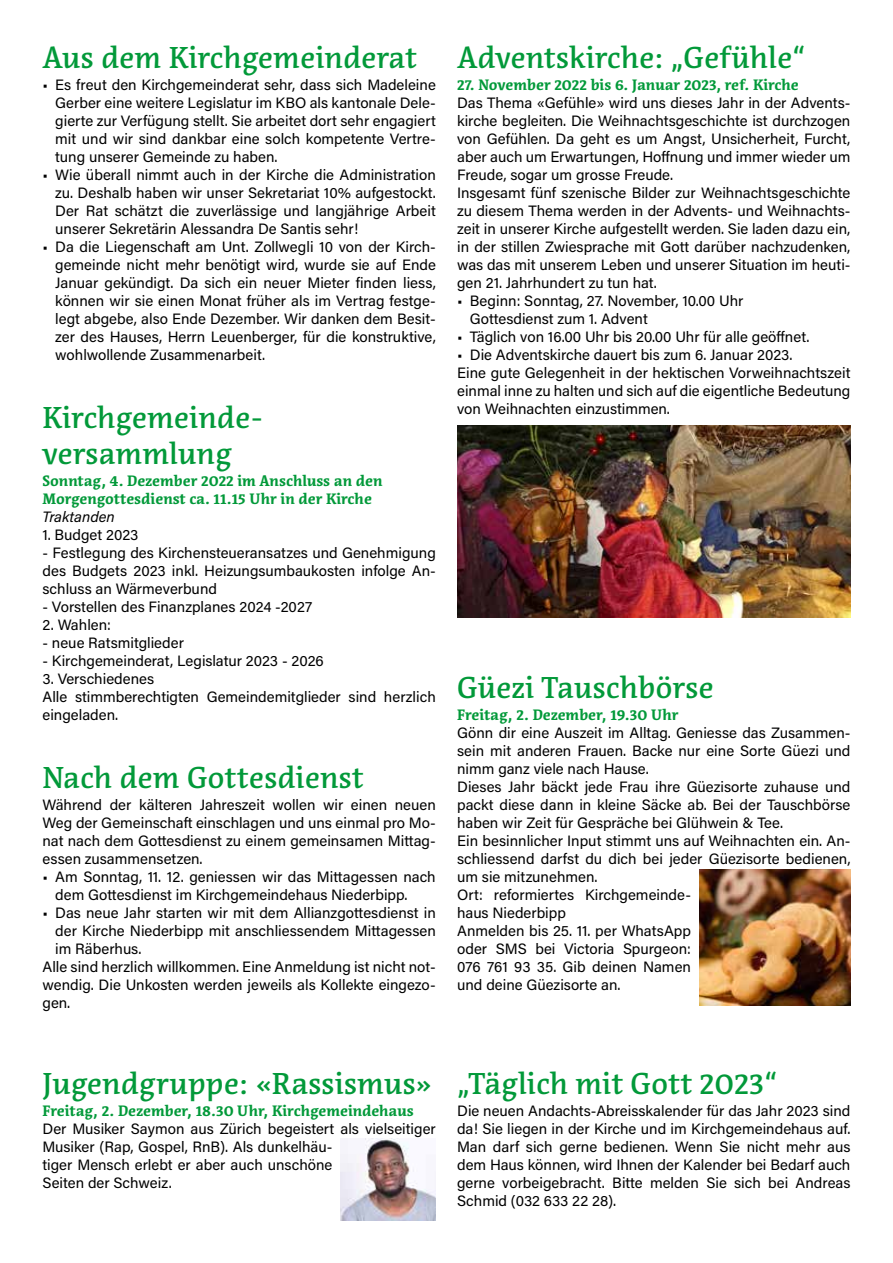
<style>
.page{position:relative;width:893px;height:1263px;background:#fff}
.page>*{position:absolute;margin:0;border:0;box-sizing:border-box;transform-origin:0 0}
.t1{font:500 30px/36px "Acuta";color:#029939}
.t2{font:15px/18px "Acumin Pro";color:#000}
.t3{font:700 15px/18px "Acuta";color:#029939}
.t4{font:italic 15px "Acumin Pro";color:#000}
</style>
<div class="page">
<img style="left:699px;top:870px;width:151px;height:136px">
<img style="left:457px;top:425px;width:393px;height:193px">
<img style="left:341px;top:1139px;width:95px;height:81px">
<h1 class="t1" style="left:43px;top:39px;width:376px">Aus dem Kirchgemeinderat</h1>
<p class="t2" style="left:55px;top:75px;width:382px;text-align:justify;text-indent:-13px">• Es freut den Kirchgemeinderat sehr, dass sich Madeleine Gerber eine weitere Legislatur im KBO als kantonale Dele&shy;gierte zur Verfügung stellt. Sie arbeitet dort sehr engagiert mit und wir sind dankbar eine solch kompetente Vertre&shy;tung unserer Gemeinde zu haben.</p>
<p class="t2" style="left:55px;top:165px;width:382px;text-align:justify;text-indent:-13px">• Wie überall nimmt auch in der Kirche die Administration zu. Deshalb haben wir unser Sekretariat 10% aufgestockt.<br>Der Rat schätzt die zuverlässige und langjährige Arbeit unserer Sekretärin Alessandra De Santis sehr!</p>
<p class="t2" style="left:55px;top:237px;width:382px;text-align:justify;text-indent:-13px">• Da die Liegenschaft am Unt. Zollwegli 10 von der Kirch&shy;gemeinde nicht mehr benötigt wird, wurde sie auf Ende Januar gekündigt. Da sich ein neuer Mieter finden liess, können wir sie einen Monat früher als im Vertrag festge&shy;legt abgebe, also Ende Dezember. Wir danken dem Besit&shy;zer des Hauses, Herrn Leuenberger, für die konstruktive, wohlwollende Zusammenarbeit.</p>
<h1 class="t1" style="left:43px;top:399px;width:222px">Kirchgemeinde&shy;versammlung</h1>
<p class="t3" style="left:43px;top:472px;width:341px">Sonntag, 4. Dezember 2022 im Anschluss an den<br>Morgengottesdienst ca. 11.15 Uhr in der Kirche</p>
<p class="t4" style="left:43px;top:506px;width:74px">Traktanden</p>
<p class="t2" style="left:43px;top:525px;width:98px">1. Budget 2023</p>
<p class="t2" style="left:43px;top:543px;width:395px;text-align:justify">- Festlegung des Kirchensteueransatzes und Genehmigung des Budgets 2023 inkl. Heizungsumbaukosten infolge An&shy;schluss an Wärmeverbund</p>
<p class="t2" style="left:43px;top:597px;width:271px">- Vorstellen des Finanzplanes 2024 -2027</p>
<p class="t2" style="left:43px;top:615px;width:70px">2. Wahlen:</p>
<p class="t2" style="left:43px;top:633px;width:143px">- neue Ratsmitglieder</p>
<p class="t2" style="left:43px;top:651px;width:283px">- Kirchgemeinderat, Legislatur 2023 - 2026</p>
<p class="t2" style="left:43px;top:669px;width:395px">3. Verschiedenes<br>Alle stimmberechtigten Gemeindemitglieder sind herzlich eingeladen.</p>
<h1 class="t1" style="left:43px;top:759px;width:323px">Nach dem Gottesdienst</h1>
<p class="t2" style="left:43px;top:795px;width:395px;text-align:justify">Während der kälteren Jahreszeit wollen wir einen neuen Weg der Gemeinschaft einschlagen und uns einmal pro Mo&shy;nat nach dem Gottesdienst zu einem gemeinsamen Mittag&shy;essen zusammensetzen.</p>
<p class="t2" style="left:55px;top:867px;width:382px;text-indent:-13px">• Am Sonntag, 11. 12. geniessen wir das Mittagessen nach dem Gottesdienst im Kirchgemeindehaus Niederbipp.</p>
<p class="t2" style="left:43px;top:903px;width:395px">• Das neue Jahr starten wir mit dem Allianzgottesdienst in</p>
<p class="t2" style="left:55px;top:921px;width:382px">der Kirche Niederbipp mit anschliessendem Mittagessen</p>
<p class="t2" style="left:55px;top:939px;width:88px">im Räberhus.</p>
<p class="t2" style="left:43px;top:957px;width:395px">Alle sind herzlich willkommen. Eine Anmeldung ist nicht not-</p>
<p class="t2" style="left:43px;top:975px;width:395px">wendig. Die Unkosten werden jeweils als Kollekte eingezo-</p>
<p class="t2" style="left:43px;top:993px;width:29px">gen.</p>
<h1 class="t1" style="left:457px;top:39px;width:350px">Adventskirche: „Gefühle“</h1>
<p class="t3" style="left:457px;top:76px;width:343px">27. November 2022 bis 6. Januar 2023, ref. Kirche</p>
<p class="t2" style="left:457px;top:93px;width:395px">Das Thema «Gefühle» wird uns dieses Jahr in der Advents&shy;kirche begleiten. Die Weihnachtsgeschichte ist durchzogen von Gefühlen. Da geht es um Angst, Unsicherheit, Furcht, aber auch um Erwartungen, Hoffnung und immer wieder um Freude, sogar um grosse Freude.<br>Insgesamt fünf szenische Bilder zur Weihnachtsgeschichte zu diesem Thema werden in der Advents- und Weihnachts&shy;zeit in unserer Kirche aufgestellt werden. Sie laden dazu ein, in der stillen Zwiesprache mit Gott darüber nachzudenken, was das mit unserem Leben und unserer Situation im heuti&shy;gen 21. Jahrhundert zu tun hat.</p>
<p class="t2" style="left:470px;top:291px;width:275px;text-indent:-13px">• Beginn: Sonntag, 27. November, 10.00 Uhr<br>Gottesdienst zum 1. Advent</p>
<p class="t2" style="left:457px;top:327px;width:354px">• Täglich von 16.00 Uhr bis 20.00 Uhr für alle geöffnet.</p>
<p class="t2" style="left:457px;top:345px;width:395px">• Die Adventskirche dauert bis zum 6. Januar 2023.<br>Eine gute Gelegenheit in der hektischen Vorweihnachtszeit einmal inne zu halten und sich auf die eigentliche Bedeutung von Weihnachten einzustimmen.</p>
<h1 class="t1" style="left:457px;top:669px;width:258px">Güezi Tauschbörse</h1>
<p class="t3" style="left:457px;top:706px;width:223px">Freitag, 2. Dezember, 19.30 Uhr</p>
<p class="t2" style="left:457px;top:723px;width:395px">Gönn dir eine Auszeit im Alltag. Geniesse das Zusammen&shy;sein mit anderen Frauen. Backe nur eine Sorte Güezi und nimm ganz viele nach Hause.<br>Dieses Jahr bäckt jede Frau ihre Güezisorte zuhause und packt diese dann in kleine Säcke ab. Bei der Tauschbörse haben wir Zeit für Gespräche bei Glühwein &amp; Tee.<br>Ein besinnlicher Input stimmt uns auf Weihnachten ein. An&shy;schliessend darfst du dich bei jeder Güezisorte bedienen, um sie mitzunehmen.<br>Ort: reformiertes Kirchgemeinde-<br>haus Niederbipp<br>Anmelden bis 25. 11. per WhatsApp<br>oder SMS bei Victoria Spurgeon:<br>076 761 93 35. Gib deinen Namen<br>und deine Güezisorte an.</p>
<h1 class="t1" style="left:43px;top:1065px;width:391px">Jugendgruppe: «Rassismus»</h1>
<p class="t3" style="left:43px;top:1102px;width:373px">Freitag, 2. Dezember, 18.30 Uhr, Kirchgemeindehaus</p>
<p class="t2" style="left:43px;top:1119px;width:395px">Der Musiker Saymon aus Zürich begeistert als vielseitiger Musiker (Rap, Gospel, RnB). Als dunkelhäu-<br>tiger Mensch erlebt er aber auch unschöne<br>Seiten der Schweiz.</p>
<h1 class="t1" style="left:457px;top:1065px;width:322px">„Täglich mit Gott 2023“</h1>
<p class="t2" style="left:457px;top:1101px;width:395px;text-align:justify">Die neuen Andachts-Abreisskalender fü r das Jahr 2023 sind da! Sie liegen in der Kirche und im Kirchgemeindehaus auf.<br>Man darf sich gerne bedienen. Wenn Sie nicht mehr aus dem Haus können, wird Ihnen der Kalender bei Bedarf auch gerne vorbeigebracht. Bitte melden Sie sich bei Andreas Schmid (032 633 22 28).</p>
</div>
